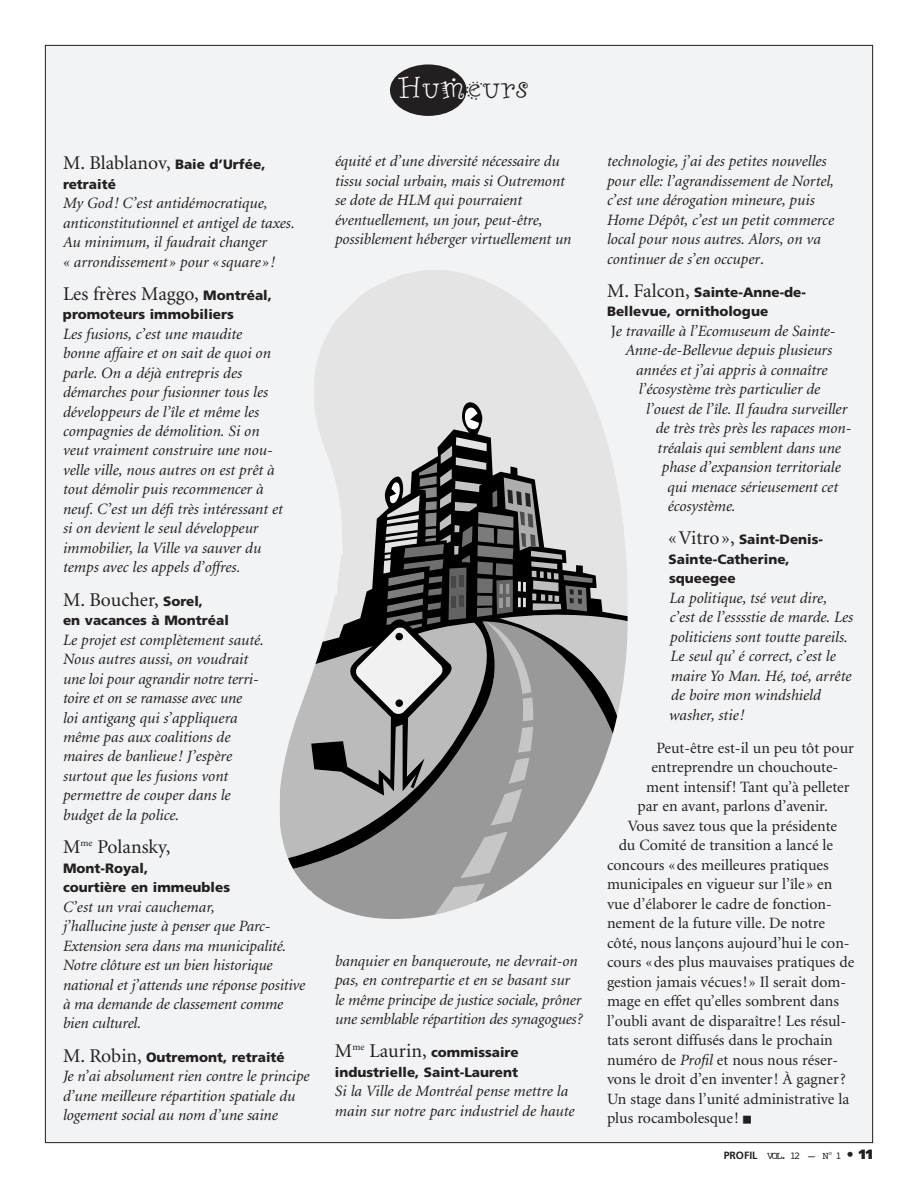
<style>
.page{position:relative;width:918px;height:1188px;background:#fff}
.page>*{position:absolute;margin:0;border:0;box-sizing:border-box;transform-origin:0 0}
.t1{font:34.8px "Remedy Single";color:#231f20}
.t2{font:19.5px "Minion";color:#231f20}
.t3{font:italic 15.75px/19.5px "Minion";color:#231f20}
.t4{font:15.75px "Minion";color:#231f20}
.t5{font:900 13.5px/19.5px "Frutiger";color:#231f20}
.t6{font:10.5px "Courier";color:#231f20}
.s1{font-family:"Frutiger";font-weight:900;font-size:13.5px}
.s2{font-family:"Minion";font-weight:400;font-size:19.5px}
.s3{color:#fff}
.s4{font-style:normal}
.s5{font-style:italic}
.s6{font-family:"Frutiger";font-weight:700}
</style>
<div class="page">
<div style="left:45px;top:45px;width:828px;height:1098px;background:#f2f3f4"></div>
<div style="left:390px;top:64px;width:77px;height:52px;background:#231f20;border-radius:50%"></div>
<svg style="left:314px;top:270px;width:279px;height:131px;fill:#e4e4e4"></svg>
<svg style="left:280px;top:747px;width:8px;height:111px"></svg>
<svg style="left:293px;top:869px;width:225px;height:50px;fill:#999"></svg>
<svg style="left:288px;top:401px;width:328px;height:468px"></svg>
<svg style="left:435px;top:884px;width:49px;height:31px"></svg>
<svg style="left:460px;top:727px;width:73px;height:151px;background:#a0a0a0"></svg>
<svg style="left:464px;top:408px;width:15px;height:23px"></svg>
<svg style="left:355px;top:437px;width:273px;height:284px"></svg>
<p class="t2" style="left:63px;top:155px;width:204px">M. Blablanov, <span class="s1">Baie d’Urfée,</span></p>
<p class="t5" style="left:63px;top:175px;width:54px">retraité</p>
<p class="t3" style="left:63px;top:195px;width:233px">My God! C’est antidémocratique, anticonstitutionnel et antigel de taxes.<br>Au minimum, il faudrait changer<br>« arrondissement» pour «square»!</p>
<p class="t2" style="left:63px;top:286px;width:210px">Les frères Maggo, <span class="s1">Montréal,</span></p>
<p class="t5" style="left:63px;top:306px;width:172px">promoteurs immobiliers</p>
<p class="t3" style="left:63px;top:325px;width:221px">Les fusions, c’est une maudite bonne affaire et on sait de quoi on parle. On a déjà entrepris des démarches pour fusionner tous les développeurs de l’île et même les compagnies de démolition. Si on veut vraiment construire une nou&shy;velle ville, nous autres on est prêt à tout démolir puis recommencer à neuf. C’est un défi très intéressant et si on devient le seul développeur immobilier, la Ville va sauver du temps avec les appels d’offres.</p>
<p class="t2" style="left:63px;top:592px;width:142px">M. Boucher, <span class="s1">Sorel,</span></p>
<p class="t5" style="left:63px;top:612px;width:167px">en vacances à Montréal</p>
<p class="t3" style="left:63px;top:631px;width:202px">Le projet est complètement sauté.<br>Nous autres aussi, on voudrait une loi pour agrandir notre terri&shy;toire et on se ramasse avec une<br>loi antigang qui s’appliquera même pas aux coalitions de maires de banlieue! J’espère surtout que les fusions vont permettre de couper dans le budget de la police.</p>
<p class="t2" style="left:63px;top:839px;width:109px">M<sup>me</sup> Polansky,</p>
<p class="t5" style="left:63px;top:859px;width:169px">Mont-Royal,<br>courtière en immeubles</p>
<p class="t3" style="left:63px;top:898px;width:244px">C’est un vrai cauchemar,<br>j’hallucine juste à penser que Parc-<br>Extension sera dans ma municipalité.<br>Notre clôture est un bien historique national et j’attends une réponse positive à ma demande de classement comme bien culturel.</p>
<p class="t5" style="left:63px;top:1048px;width:223px"><span class="s2">M. Robin,</span> Outremont, retraité</p>
<p class="t3" style="left:63px;top:1068px;width:248px">Je n’ai absolument rien contre le principe d’une meilleure répartition spatiale du logement social au nom d’une saine</p>
<h1 class="t1" style="left:398px;top:77px;width:133px"><span class="s3">Hum</span>eurs</h1>
<p class="t3" style="left:335px;top:153px;width:238px">équité et d’une diversité nécessaire du tissu social urbain, mais si Outremont se dote de HLM qui pourraient éventuellement, un jour, peut-être, possiblement héberger virtuellement un</p>
<p class="t3" style="left:335px;top:952px;width:249px">banquier en banqueroute, ne devrait-on pas, en contrepartie et en se basant sur le même principe de justice sociale, prôner une semblable répartition des synagogues?</p>
<p class="t5" style="left:335px;top:1044px;width:185px"><span class="s2">M</span><sup>me</sup> <span class="s2">Laurin,</span> commissaire industrielle, Saint-Laurent</p>
<p class="t3" style="left:335px;top:1083px;width:241px">Si la Ville de Montréal pense mettre la main sur notre parc industriel de haute</p>
<p class="t3" style="left:607px;top:153px;width:229px">technologie, j’ai des petites nouvelles pour elle: l’agrandissement de Nortel, c’est une dérogation mineure, puis Home Dépôt, c’est un petit commerce local pour nous autres. Alors, on va continuer de s’en occuper<span class="s4">.</span></p>
<p class="t5" style="left:607px;top:283px;width:201px"><span class="s2">M. Falcon,</span> Sainte-Anne-de-<br>Bellevue, ornithologue</p>
<p class="t3" style="left:611px;top:322px;width:226px"><span class="s4">J</span>e travaille à l’Ecomuseum de Sainte-</p>
<p class="t3" style="left:625px;top:342px;width:208px">Anne-de-Bellevue depuis plusieurs</p>
<p class="t3" style="left:636px;top:361px;width:193px">années et j’ai appris à connaître</p>
<p class="t3" style="left:639px;top:381px;width:183px">l’écosystème très particulier de</p>
<p class="t3" style="left:646px;top:400px;width:203px">l’ouest de l’île. Il faudra surveiller</p>
<p class="t3" style="left:656px;top:420px;width:197px">de très très près les rapaces mon-</p>
<p class="t3" style="left:658px;top:439px;width:185px">tréalais qui semblent dans une</p>
<p class="t3" style="left:662px;top:459px;width:181px">phase d’expansion territoriale</p>
<p class="t3" style="left:667px;top:478px;width:172px">qui menace sérieusement cet</p>
<p class="t3" style="left:668px;top:498px;width:69px">écosystème.</p>
<p class="t5" style="left:668px;top:531px;width:156px"><span class="s2">«Vitro»,</span> Saint-Denis-<br>Sainte-Catherine, squeegee</p>
<p class="t3" style="left:669px;top:589px;width:186px">La politique, tsé veut dire, c’est de l’esssstie de marde. Les politiciens sont toutte pareils.<br>Le seul qu’ é correct, c’est le maire Yo Man. Hé, toé, arrête de boire mon windshield washer, stie!</p>
<p class="t4" style="left:656px;top:742px;width:199px">Peut-être est-il un peu tôt pour</p>
<p class="t4" style="left:651px;top:761px;width:189px">entreprendre un chouchoute-</p>
<p class="t4" style="left:646px;top:781px;width:205px">ment intensif! Tant qu’à pelleter</p>
<p class="t4" style="left:637px;top:800px;width:192px">par en avant, parlons d’avenir.</p>
<p class="t4" style="left:628px;top:820px;width:211px">Vous savez tous que la présidente</p>
<p class="t4" style="left:619px;top:839px;width:216px">du Comité de transition a lancé le</p>
<p class="t4" style="left:607px;top:859px;width:223px">concours «des meilleures pratiques</p>
<p class="t4" style="left:607px;top:878px;width:227px">municipales en vigueur sur l’île» en</p>
<p class="t4" style="left:607px;top:898px;width:226px">vue d’élaborer le cadre de fonction-</p>
<p class="t4" style="left:607px;top:917px;width:219px">nement de la future ville. De notre</p>
<p class="t4" style="left:607px;top:937px;width:244px">côté, nous lançons aujourd’hui le con-</p>
<p class="t4" style="left:607px;top:956px;width:249px">cours «des plus mauvaises pratiques de</p>
<p class="t4" style="left:607px;top:976px;width:241px">gestion jamais vécues!» Il serait dom-</p>
<p class="t4" style="left:607px;top:995px;width:234px">mage en effet qu’elles sombrent dans</p>
<p class="t4" style="left:607px;top:1015px;width:241px">l’oubli avant de disparaître! Les résul-</p>
<p class="t4" style="left:607px;top:1034px;width:227px">tats seront diffusés dans le prochain</p>
<p class="t4" style="left:607px;top:1054px;width:233px">numéro de <span class="s5">Profil</span> et nous nous réser-</p>
<p class="t4" style="left:607px;top:1073px;width:240px">vons le droit d’en inventer! À gagner?</p>
<p class="t4" style="left:607px;top:1093px;width:244px">Un stage dans l’unité administrative la</p>
<p class="t4" style="left:607px;top:1112px;width:133px">plus rocambolesque!</p>
<p class="t6" style="left:724px;top:1151px;width:151px"><span class="s6">PROFIL</span> VOL. 12 – N<sup>O</sup> 1 <span class="s1">• 11</span></p>
</div>
